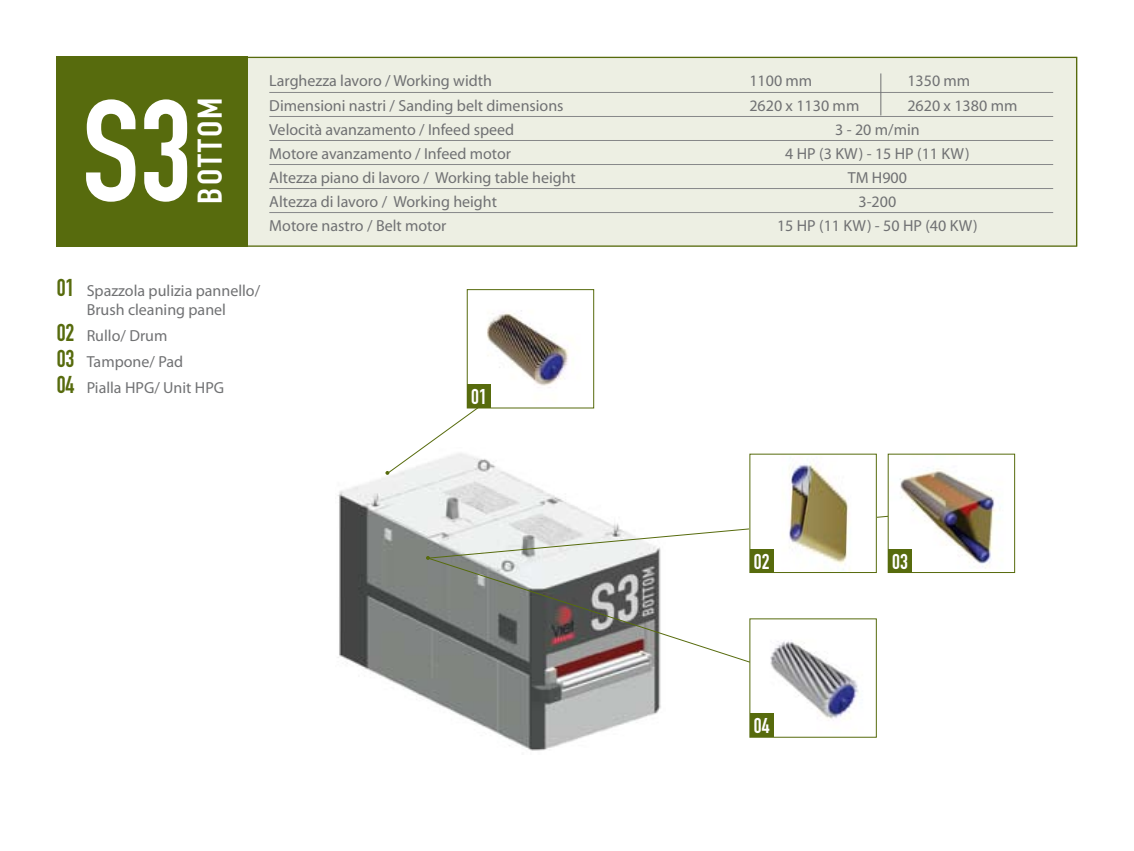
<style>
.page{position:relative;width:1134px;height:851px;background:#fff}
.page>*{position:absolute;margin:0;border:0;box-sizing:border-box;transform-origin:0 0}
.t1{font:141.2px "DIN Engschrift";color:#fff}
.t2{font:33.8px "DIN Engschrift";letter-spacing:.055em;color:#fff;scale:1.14 1}
.t3{font:21.2px "DIN Engschrift";color:#fff}
.t4{font:16px "Myriad";color:#707173}
.t5{font:16px/26px "Myriad Pro";color:#707173;text-align:center}
.s1{font-family:"DIN Engschrift";font-size:24px;color:#576b0d}
</style>
<div class="page">
<div style="left:247px;top:57px;width:830px;height:188px;background:#edefe3"></div>
<div style="left:225px;top:57px;width:852px;height:190px;border:1px solid #576b0d"></div>
<div style="left:57px;top:57px;width:191px;height:190px;background:#576b0d"></div>
<img style="left:338px;top:459px;width:323px;height:292px">
<img style="left:487px;top:310px;width:82px;height:78px">
<div style="left:467px;top:289px;width:127px;height:119px;border:1px solid #576b0d"></div>
<div style="left:467px;top:384px;width:24px;height:24px;background:#576b0d"></div>
<img style="left:770px;top:662px;width:89px;height:57px">
<div style="left:750px;top:618px;width:127px;height:119px;border:1px solid #576b0d"></div>
<div style="left:750px;top:713px;width:24px;height:24px;background:#576b0d"></div>
<svg style="left:385px;top:406px;width:94px;height:69px"></svg>
<hr style="left:269px;top:92px;width:784px;height:1px;background:#878889">
<hr style="left:269px;top:116px;width:784px;height:1px;background:#878889">
<hr style="left:269px;top:140px;width:784px;height:1px;background:#878889">
<hr style="left:269px;top:164px;width:784px;height:1px;background:#878889">
<hr style="left:269px;top:188px;width:784px;height:1px;background:#878889">
<hr style="left:269px;top:212px;width:784px;height:1px;background:#878889">
<hr style="left:880px;top:73px;width:1px;height:42px;background:#707173">
<svg style="left:426px;top:514px;width:478px;height:148px"></svg>
<img style="left:752px;top:463px;width:123px;height:107px">
<div style="left:750px;top:548px;width:24px;height:24px;background:#576b0d"></div>
<img style="left:890px;top:467px;width:106px;height:102px">
<div style="left:888px;top:548px;width:24px;height:24px;background:#576b0d"></div>
<h1 class="t1" style="left:82px;top:68px;width:111px">S3</h1>
<h2 class="t2" style="left:190px;top:204px;width:95px;rotate:-90deg">BOTTOM</h2>
<p class="t4" style="left:269px;top:73px;width:224px">Larghezza lavoro / Working width</p>
<p class="t4" style="left:749px;top:73px;width:64px">1100 mm</p>
<p class="t4" style="left:907px;top:73px;width:64px">1350 mm</p>
<p class="t4" style="left:269px;top:97px;width:296px">Dimensioni nastri / Sanding belt dimensions</p>
<p class="t4" style="left:749px;top:97px;width:111px">2620 x 1130 mm</p>
<p class="t4" style="left:907px;top:97px;width:111px">2620 x 1380 mm</p>
<p class="t4" style="left:269px;top:121px;width:246px">Velocità avanzamento / Infeed speed</p>
<p class="t4" style="left:835px;top:121px;width:86px">3 - 20 m/min</p>
<p class="t4" style="left:269px;top:145px;width:243px">Motore avanzamento / Infeed motor</p>
<p class="t4" style="left:785px;top:145px;width:186px">4 HP (3 KW) - 15 HP (11 KW)</p>
<p class="t4" style="left:269px;top:169px;width:308px">Altezza piano di lavoro / Working table height</p>
<p class="t4" style="left:848px;top:169px;width:61px">TM H900</p>
<p class="t4" style="left:269px;top:193px;width:229px">Altezza di lavoro / Working height</p>
<p class="t4" style="left:858px;top:193px;width:39px">3-200</p>
<p class="t4" style="left:269px;top:217px;width:179px">Motore nastro / Belt motor</p>
<p class="t4" style="left:777px;top:217px;width:202px">15 HP (11 KW) - 50 HP (40 KW)</p>
<p class="t5" style="left:57px;top:281px;width:205px;line-height:19.2px"><span class="s1">01</span> Spazzola pulizia pannello/<br>Brush cleaning panel</p>
<p class="t5" style="left:57px;top:322px;width:169px;text-align:left"><span class="s1">02</span> Rullo/ Drum<br><span class="s1">03</span> Tampone/ Pad<br><span class="s1">04</span> Pialla HPG/ Unit HPG</p>
<h3 class="t3" style="left:471px;top:384px;width:17px">01</h3>
<h3 class="t3" style="left:754px;top:548px;width:17px">02</h3>
<h3 class="t3" style="left:892px;top:548px;width:17px">03</h3>
<h3 class="t3" style="left:754px;top:713px;width:17px">04</h3>
</div>
